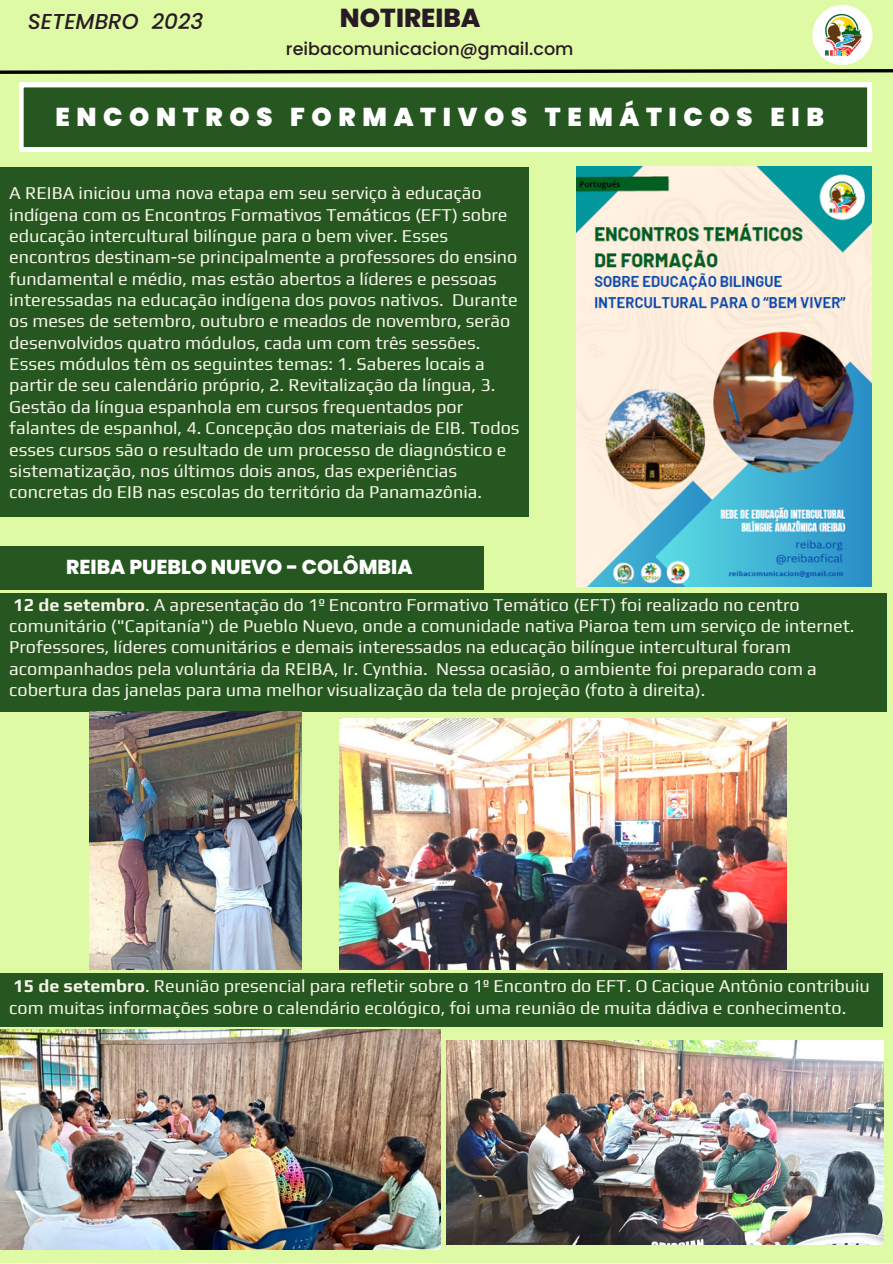
<style>
.page{position:relative;width:893px;height:1264px;background:#fff}
.page>*{position:absolute;margin:0;border:0;box-sizing:border-box;transform-origin:0 0}
.t1{font:800 25.95px "Poppins";color:#291b25}
.t2{font:900 25.8px "Poppins";letter-spacing:.26em;color:#fff}
.t3{font:italic 500 21.6px "Poppins";color:#291b25}
.t4{font:800 20.1px "Poppins";color:#fff}
.t5{font:18px/21.3px "Play";color:#f6f6e9}
.t6{font:500 17.55px "Poppins";color:#291b25}
.s1{font-weight:700}
</style>
<div class="page">
<div style="left:0;top:0;width:892px;height:1262px;background:#dffaa5"></div>
<svg style="left:0;top:69px;width:892px;height:5px"></svg>
<div style="left:812px;top:5px;width:60px;height:60px;background:#fff;border-radius:50%"></div>
<img style="left:825px;top:14px;width:36px;height:42px">
<svg style="left:19px;top:83px;width:852px;height:68px;background:#436d3d"></svg>
<img style="left:340px;top:718px;width:446px;height:251px">
<div style="left:0;top:546px;width:484px;height:43px;background:#275720"></div>
<div style="left:0;top:593px;width:886px;height:118px;background:#275720"></div>
<div style="left:0;top:167px;width:528px;height:349px;background:#275720"></div>
<img style="left:89px;top:711px;width:213px;height:258px">
<img style="left:0;top:1029px;width:440px;height:219px">
<div style="left:0;top:973px;width:882px;height:53px;background:#275720"></div>
<img style="left:446px;top:1040px;width:437px;height:204px">
<img style="left:576px;top:167px;width:295px;height:419px">
<p class="t3" style="left:28px;top:7px;width:177px">SETEMBRO 2023</p>
<p class="t1" style="left:340px;top:0;width:142px">NOTIREIBA</p>
<p class="t6" style="left:286px;top:36px;width:289px">reibacomunicacion@gmail.com</p>
<p class="t2" style="left:55px;top:99px;width:770px">ENCONTROS FORMATIVOS TEMÁTICOS EIB</p>
<p class="t5" style="left:9px;top:182px;width:510px">A REIBA iniciou uma nova etapa em seu serviço à educação indígena com os Encontros Formativos Temáticos (EFT) sobre educação intercultural bilíngue para o bem viver. Esses encontros destinam-se principalmente a professores do ensino fundamental e médio, mas estão abertos a líderes e pessoas interessadas na educação indígena dos povos nativos. Durante os meses de setembro, outubro e meados de novembro, serão desenvolvidos quatro módulos, cada um com três sessões.<br>Esses módulos têm os seguintes temas: 1. Saberes locais a partir de seu calendário próprio, 2. Revitalização da língua, 3.<br>Gestão da língua espanhola em cursos frequentados por</p>
<p class="t5" style="left:9px;top:417px;width:512px">falantes de espanhol, 4. Concepção dos materiais de EIB. Todos esses cursos são o resultado de um processo de diagnóstico e sistematização, nos últimos dois anos, das experiências concretas do EIB nas escolas do território da Panamazônia.</p>
<p class="t4" style="left:66px;top:552px;width:348px">REIBA PUEBLO NUEVO - COLÔMBIA</p>
<p class="t5" style="left:9px;top:593px;width:846px"><span class="s1">12 de setembro</span>. A apresentação do 1º Encontro Formativo Temático (EFT) foi realizado no centro comunitário ("Capitanía") de Pueblo Nuevo, onde a comunidade nativa Piaroa tem um serviço de internet.<br>Professores, líderes comunitários e demais interessados na educação bilíngue intercultural foram acompanhados pela voluntária da REIBA, Ir. Cynthia. Nessa ocasião, o ambiente foi preparado com a cobertura das janelas para uma melhor visualização da tela de projeção (foto à direita).</p>
<p class="t5" style="left:9px;top:975px;width:862px"><span class="s1">15 de setembro</span>. Reunião presencial para refletir sobre o 1º Encontro do EFT. O Cacique Antônio contribuiu com muitas informações sobre o calendário ecológico, foi uma reunião de muita dádiva e conhecimento.</p>
</div>
